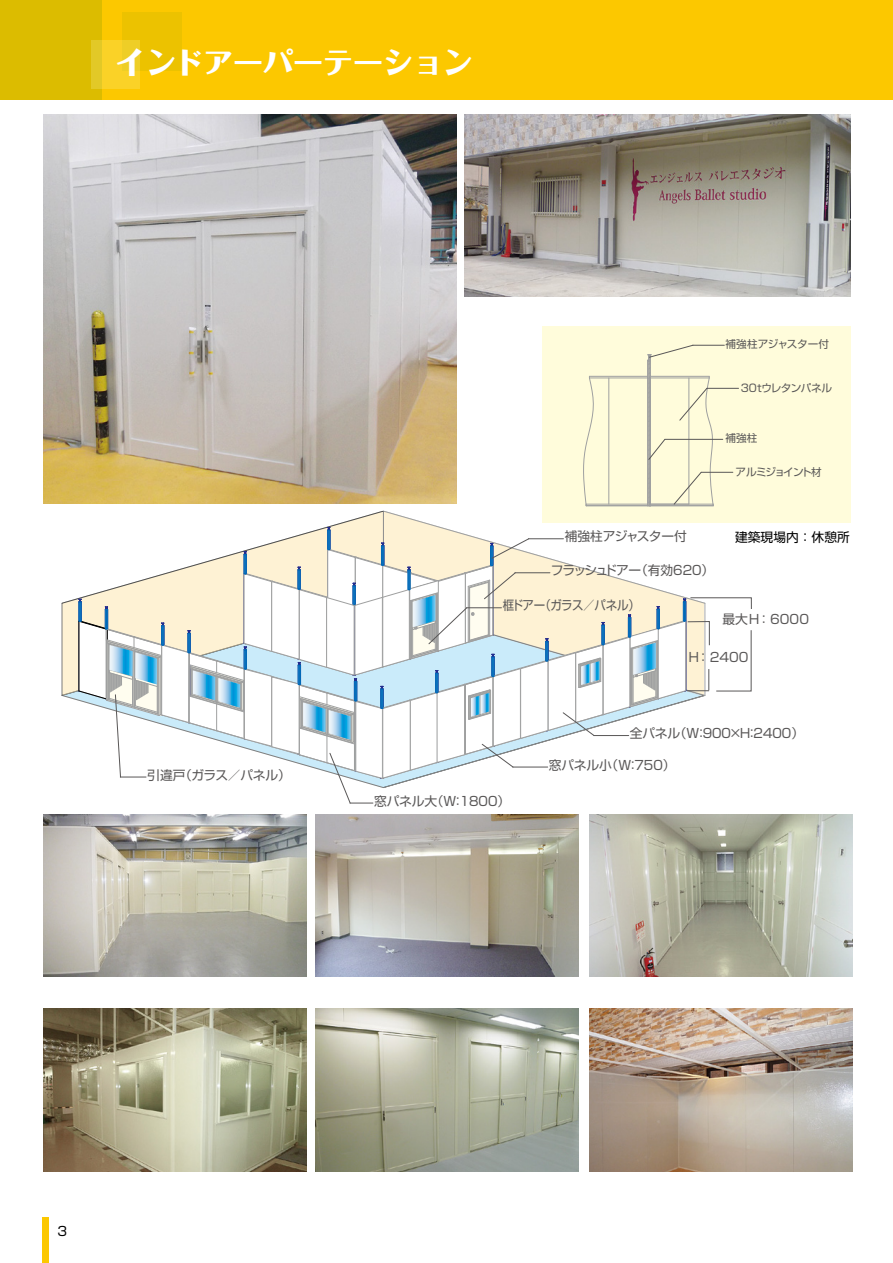
<style>
.page{position:relative;width:893px;height:1263px;background:#fff}
.page>*{position:absolute;margin:0;border:0;box-sizing:border-box;transform-origin:0 0}
.t1{font:800 30px "Folk Pro";color:#fff}
.t2{font:12.75px "Shin Go Pro";letter-spacing:-.025em;color:#595757}
.t3{font:12.75px "Shin Go Pro";letter-spacing:-.26em;color:#595757}
.t4{font:12.75px "Shin Go Pro";letter-spacing:-.14em;color:#595757}
.t5{font:12.75px "Shin Go Pro";letter-spacing:-.055em;color:#595757;scale:.9 1}
.t6{font:12.75px "Shin Go Pro";color:#000}
.t7{font:10.65px "Shin Go Pro";letter-spacing:-.04em;color:#595757}
.t8{font:10.65px "Shin Go Pro";letter-spacing:-.01em;color:#595757}
.t9{font:10.65px "Shin Go Pro";letter-spacing:-.09em;color:#595757}
</style>
<div class="page">
<div style="left:0;top:0;width:893px;height:99px;background:#fcc800"></div>
<div style="left:0;top:0;width:101px;height:99px;background:#dcbc00"></div>
<div style="left:123px;top:12px;width:59px;height:59px;background:#ecc200"></div>
<div style="left:92px;top:40px;width:48px;height:48px;background:linear-gradient(to right,#eecd27,#f7d127)"></div>
<div style="left:43px;top:1218px;width:6px;height:45px;background:#fcc800"></div>
<div style="left:542px;top:326px;width:308px;height:197px;background:#fffcdb"></div>
<img style="left:43px;top:114px;width:413px;height:389px">
<img style="left:464px;top:114px;width:386px;height:183px">
<img style="left:43px;top:814px;width:263px;height:163px">
<img style="left:315px;top:814px;width:263px;height:163px">
<img style="left:589px;top:814px;width:263px;height:163px">
<img style="left:43px;top:1009px;width:263px;height:162px">
<img style="left:315px;top:1009px;width:263px;height:162px">
<img style="left:589px;top:1009px;width:263px;height:162px">
<svg style="left:62px;top:344px;width:690px;height:460px"></svg>
<h1 class="t1" style="left:115px;top:37px;width:359px">インドアーパーテーション</h1>
<p class="t2" style="left:147px;top:764px;width:145px">引違戸（ガラス／パネル）</p>
<p class="t8" style="left:725px;top:335px;width:105px">補強柱アジャスター付</p>
<p class="t7" style="left:741px;top:379px;width:93px">30tウレタンパネル</p>
<p class="t7" style="left:726px;top:429px;width:33px">補強柱</p>
<p class="t9" style="left:736px;top:463px;width:88px">アルミジョイント材</p>
<p class="t2" style="left:565px;top:526px;width:124px">補強柱アジャスター付</p>
<p class="t4" style="left:551px;top:560px;width:165px">フラッシュドアー（有効６２０）</p>
<p class="t5" style="left:503px;top:595px;width:154px">框ドアー（ガラス／パネル）</p>
<p class="t6" style="left:735px;top:526px;width:116px">建築現場内：休憩所</p>
<p class="t2" style="left:722px;top:609px;width:88px">最大Ｈ：6000</p>
<p class="t2" style="left:687px;top:647px;width:63px">Ｈ：2400</p>
<p class="t3" style="left:630px;top:723px;width:176px">全パネル（Ｗ：９００×Ｈ：２４００）</p>
<p class="t2" style="left:549px;top:754px;width:128px">窓パネル小（Ｗ：７５０）</p>
<p class="t2" style="left:374px;top:790px;width:138px">窓パネル大（Ｗ：１８００）</p>
<p class="t6" style="left:58px;top:1220px;width:11px">3</p>
</div>
